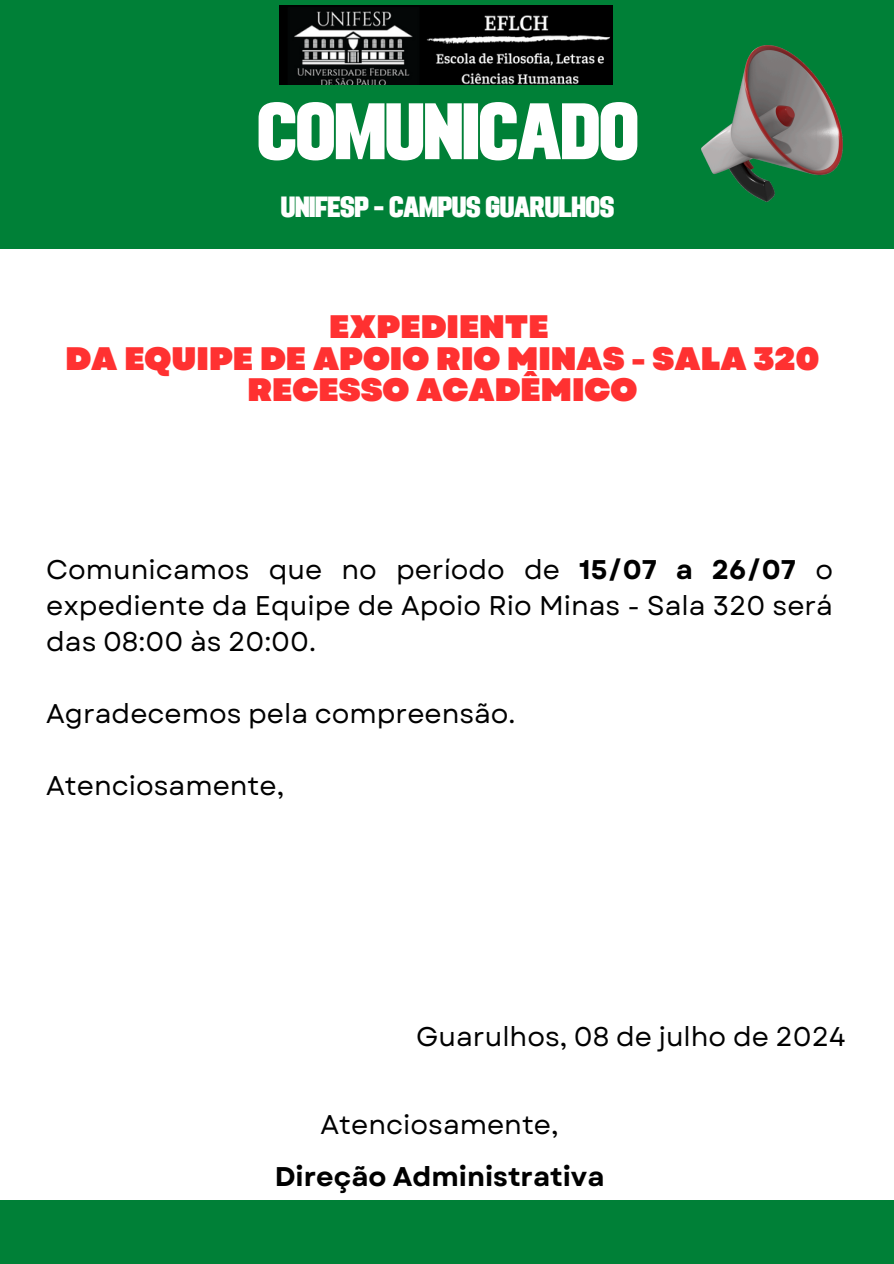
<style>
.page{position:relative;width:894px;height:1264px;background:#fff}
.page>*{position:absolute;margin:0;border:0;box-sizing:border-box;transform-origin:0 0}
.t1{font:79.8px "Adirek Sans 900";letter-spacing:-.015em;color:#fff}
.t2{font:900 32.55px/31.5px "Garet";color:#ff3131;text-align:center}
.t3{font:29.25px "Adirek Sans 900";letter-spacing:-.015em;color:#fff}
.t4{font:27px/36px "Garet";color:#000;text-align:justify}
.t5{font:700 27px "Garet";color:#000}
.s1{font-weight:700}
</style>
<div class="page">
<div style="left:0;top:0;width:893px;height:248px;background:#008037"></div>
<div style="left:0;top:1199px;width:893px;height:64px;background:#008037"></div>
<img style="left:280px;top:6px;width:332px;height:79px">
<img style="left:701px;top:46px;width:141px;height:156px">
<p class="t1" style="left:257px;top:85px;width:383px">COMUNICADO</p>
<p class="t3" style="left:281px;top:190px;width:335px">UNIFESP - CAMPUS GUARULHOS</p>
<p class="t2" style="left:65px;top:311px;width:755px">EXPEDIENTE<br>DA EQUIPE DE APOIO RIO MINAS - SALA 320<br>RECESSO ACADÊMICO</p>
<p class="t4" style="left:46px;top:551px;width:788px">Comunicamos que no período de <span class="s1">15/07 a 26/07</span> o expediente da Equipe de Apoio Rio Minas - Sala 320 será das 08:00 às 20:00.</p>
<p class="t4" style="left:46px;top:695px;width:470px">Agradecemos pela compreensão.</p>
<h3 class="t4" style="left:46px;top:767px;width:239px">Atenciosamente,</h3>
<p class="t4" style="left:416px;top:1018px;width:430px">Guarulhos, 08 de julho de 2024</p>
<h2 class="t4" style="left:320px;top:1106px;width:239px">Atenciosamente,</h2>
<h1 class="t5" style="left:275px;top:1156px;width:331px">Direção Administrativa</h1>
</div>
